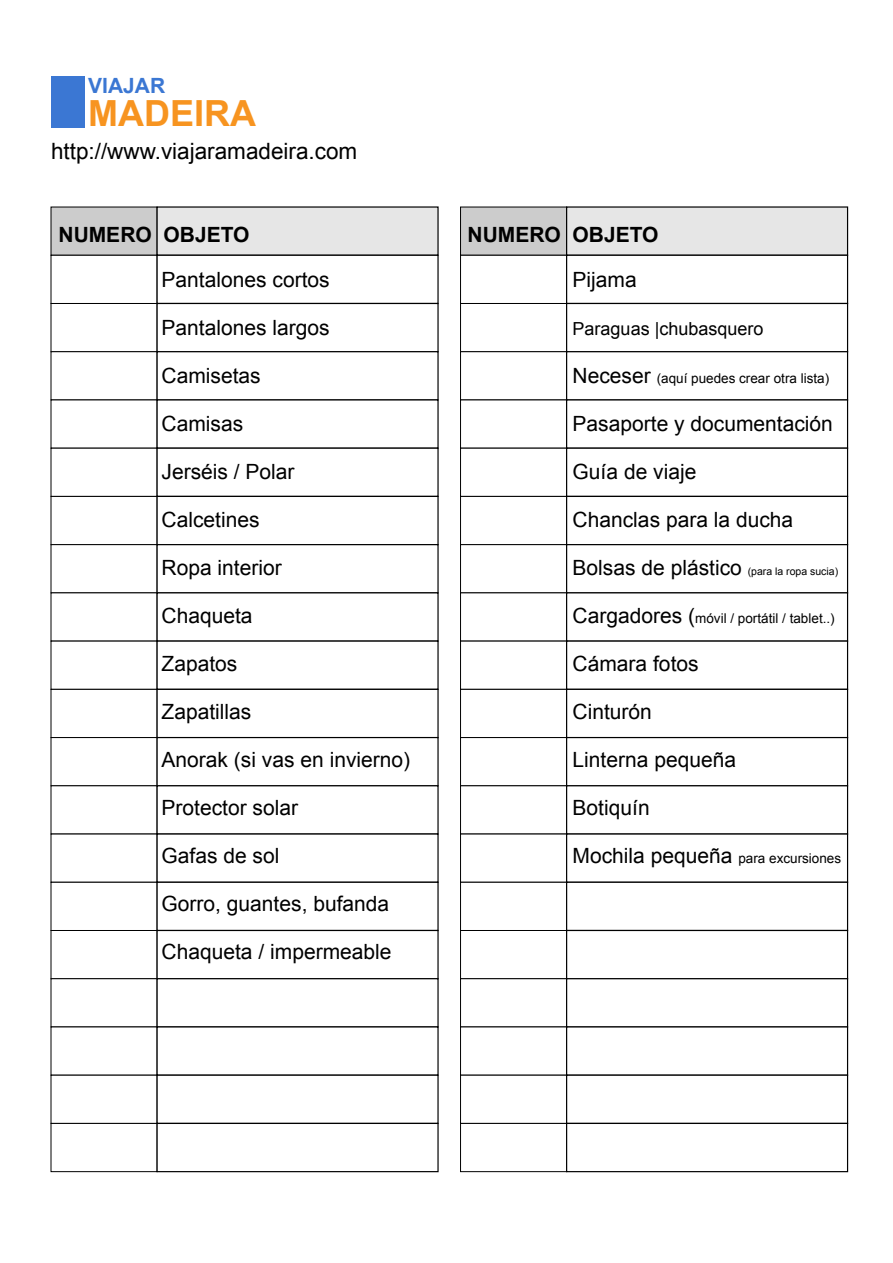
<style>
.page{position:relative;width:893px;height:1263px;background:#fff}
.page>*{position:absolute;margin:0;border:0;box-sizing:border-box;transform-origin:0 0}
.t1{font:700 36px "Arial";color:#f79420}
.t2{font:22.5px "Arial";color:#000}
.t3{font:21px "Arial";color:#000}
.t4{font:700 21px "Arial";color:#000}
.t5{font:700 21px "Arial";color:#3b77d3}
.t6{font:18px "Arial";color:#000}
.t7{font:13.5px "Arial";color:#000}
.t8{font:10.5px "Arial";color:#000}
.s1{font-size:21px}
</style>
<div class="page">
<div style="left:51px;top:207px;width:106px;height:49px;background:#ccc"></div>
<div style="left:156px;top:206px;width:283px;height:50px;background:#e6e6e6"></div>
<div style="left:51px;top:255px;width:106px;height:49px;background:#fff;border:1px solid #000"></div>
<div style="left:156px;top:255px;width:283px;height:49px;background:#fff;border:1px solid #000"></div>
<div style="left:51px;top:303px;width:106px;height:49px;background:#fff;border:1px solid #000"></div>
<div style="left:156px;top:303px;width:283px;height:49px;background:#fff;border:1px solid #000"></div>
<div style="left:51px;top:351px;width:106px;height:49px;background:#fff;border:1px solid #000"></div>
<div style="left:156px;top:351px;width:283px;height:49px;background:#fff;border:1px solid #000"></div>
<div style="left:156px;top:399px;width:283px;height:50px;background:#fff;border:1px solid #000"></div>
<div style="left:156px;top:448px;width:283px;height:49px;background:#fff;border:1px solid #000"></div>
<div style="left:51px;top:496px;width:106px;height:49px;background:#fff;border:1px solid #000"></div>
<div style="left:156px;top:496px;width:283px;height:49px;background:#fff;border:1px solid #000"></div>
<div style="left:51px;top:544px;width:106px;height:49px;background:#fff;border:1px solid #000"></div>
<div style="left:156px;top:544px;width:283px;height:49px;background:#fff;border:1px solid #000"></div>
<div style="left:51px;top:592px;width:106px;height:49px;background:#fff;border:1px solid #000"></div>
<div style="left:156px;top:592px;width:283px;height:50px;background:#fff;border:1px solid #000"></div>
<div style="left:156px;top:640px;width:283px;height:50px;background:#fff"></div>
<div style="left:51px;top:689px;width:106px;height:49px;background:#fff;border:1px solid #000"></div>
<div style="left:156px;top:689px;width:283px;height:49px;background:#fff;border:1px solid #000"></div>
<div style="left:51px;top:737px;width:106px;height:49px;background:#fff;border:1px solid #000"></div>
<div style="left:156px;top:737px;width:283px;height:49px;background:#fff;border:1px solid #000"></div>
<div style="left:51px;top:785px;width:106px;height:49px;background:#fff;border:1px solid #000"></div>
<div style="left:156px;top:785px;width:283px;height:50px;background:#fff;border:1px solid #000"></div>
<div style="left:156px;top:833px;width:283px;height:50px;background:#fff;border:1px solid #000"></div>
<div style="left:51px;top:882px;width:106px;height:49px;background:#fff;border:1px solid #000"></div>
<div style="left:156px;top:882px;width:283px;height:49px;background:#fff;border:1px solid #000"></div>
<div style="left:51px;top:930px;width:106px;height:49px;background:#fff;border:1px solid #000"></div>
<div style="left:156px;top:930px;width:283px;height:49px;background:#fff;border:1px solid #000"></div>
<div style="left:51px;top:978px;width:106px;height:49px;background:#fff;border:1px solid #000"></div>
<div style="left:156px;top:978px;width:283px;height:49px;background:#fff;border:1px solid #000"></div>
<div style="left:51px;top:1026px;width:106px;height:49px;background:#fff;border:1px solid #000"></div>
<div style="left:156px;top:1026px;width:283px;height:50px;background:#fff;border:1px solid #000"></div>
<div style="left:156px;top:1074px;width:283px;height:50px;background:#fff;border:1px solid #000"></div>
<div style="left:51px;top:1123px;width:106px;height:49px;background:#fff;border:1px solid #000"></div>
<div style="left:156px;top:1123px;width:283px;height:49px;background:#fff;border:1px solid #000"></div>
<div style="left:460px;top:207px;width:107px;height:49px;background:#ccc"></div>
<div style="left:566px;top:206px;width:282px;height:50px;background:#e6e6e6"></div>
<div style="left:460px;top:255px;width:107px;height:49px;background:#fff;border:1px solid #000"></div>
<div style="left:566px;top:255px;width:282px;height:49px;background:#fff;border:1px solid #000"></div>
<div style="left:460px;top:303px;width:107px;height:49px;background:#fff;border:1px solid #000"></div>
<div style="left:566px;top:303px;width:282px;height:49px;background:#fff;border:1px solid #000"></div>
<div style="left:460px;top:351px;width:107px;height:49px;background:#fff;border:1px solid #000"></div>
<div style="left:566px;top:351px;width:282px;height:49px;background:#fff;border:1px solid #000"></div>
<div style="left:566px;top:399px;width:282px;height:50px;background:#fff;border:1px solid #000"></div>
<div style="left:566px;top:448px;width:282px;height:49px;background:#fff;border:1px solid #000"></div>
<div style="left:460px;top:496px;width:107px;height:49px;background:#fff;border:1px solid #000"></div>
<div style="left:566px;top:496px;width:282px;height:49px;background:#fff;border:1px solid #000"></div>
<div style="left:460px;top:544px;width:107px;height:49px;background:#fff;border:1px solid #000"></div>
<div style="left:566px;top:544px;width:282px;height:49px;background:#fff;border:1px solid #000"></div>
<div style="left:460px;top:592px;width:107px;height:49px;background:#fff;border:1px solid #000"></div>
<div style="left:566px;top:592px;width:282px;height:50px;background:#fff;border:1px solid #000"></div>
<div style="left:566px;top:640px;width:282px;height:50px;background:#fff"></div>
<div style="left:460px;top:689px;width:107px;height:49px;background:#fff;border:1px solid #000"></div>
<div style="left:566px;top:689px;width:282px;height:49px;background:#fff;border:1px solid #000"></div>
<div style="left:460px;top:737px;width:107px;height:49px;background:#fff;border:1px solid #000"></div>
<div style="left:566px;top:737px;width:282px;height:49px;background:#fff;border:1px solid #000"></div>
<div style="left:460px;top:785px;width:107px;height:49px;background:#fff;border:1px solid #000"></div>
<div style="left:566px;top:785px;width:282px;height:50px;background:#fff;border:1px solid #000"></div>
<div style="left:566px;top:833px;width:282px;height:50px;background:#fff;border:1px solid #000"></div>
<div style="left:460px;top:882px;width:107px;height:49px;background:#fff;border:1px solid #000"></div>
<div style="left:566px;top:882px;width:282px;height:49px;background:#fff;border:1px solid #000"></div>
<div style="left:460px;top:930px;width:107px;height:49px;background:#fff;border:1px solid #000"></div>
<div style="left:566px;top:930px;width:282px;height:49px;background:#fff;border:1px solid #000"></div>
<div style="left:460px;top:978px;width:107px;height:49px;background:#fff;border:1px solid #000"></div>
<div style="left:566px;top:978px;width:282px;height:49px;background:#fff;border:1px solid #000"></div>
<div style="left:460px;top:1026px;width:107px;height:49px;background:#fff;border:1px solid #000"></div>
<div style="left:566px;top:1026px;width:282px;height:50px;background:#fff;border:1px solid #000"></div>
<div style="left:566px;top:1074px;width:282px;height:50px;background:#fff;border:1px solid #000"></div>
<div style="left:460px;top:1123px;width:107px;height:49px;background:#fff;border:1px solid #000"></div>
<div style="left:566px;top:1123px;width:282px;height:49px;background:#fff;border:1px solid #000"></div>
<div style="left:51px;top:76px;width:34px;height:51px;background:#3b77d3"></div>
<p class="t5" style="left:88px;top:71px;width:79px">VIAJAR</p>
<h1 class="t1" style="left:88px;top:89px;width:169px">MADEIRA</h1>
<p class="t2" style="left:51px;top:136px;width:308px">http://www.viajaramadeira.com</p>
<p class="t4" style="left:58px;top:220px;width:192px">NUMERO OBJETO</p>
<p class="t4" style="left:468px;top:220px;width:192px">NUMERO OBJETO</p>
<p class="t3" style="left:162px;top:265px;width:170px">Pantalones cortos</p>
<p class="t3" style="left:162px;top:313px;width:170px">Pantalones largos</p>
<p class="t3" style="left:162px;top:361px;width:101px">Camisetas</p>
<p class="t3" style="left:162px;top:409px;width:83px">Camisas</p>
<p class="t3" style="left:162px;top:457px;width:135px">Jerséis / Polar</p>
<p class="t3" style="left:162px;top:505px;width:100px">Calcetines</p>
<p class="t3" style="left:162px;top:553px;width:122px">Ropa interior</p>
<p class="t3" style="left:162px;top:601px;width:93px">Chaqueta</p>
<p class="t3" style="left:162px;top:649px;width:77px">Zapatos</p>
<p class="t3" style="left:162px;top:697px;width:91px">Zapatillas</p>
<p class="t3" style="left:162px;top:745px;width:250px">Anorak (si vas en invierno)</p>
<p class="t3" style="left:162px;top:793px;width:138px">Protector solar</p>
<p class="t3" style="left:162px;top:841px;width:119px">Gafas de sol</p>
<p class="t3" style="left:162px;top:889px;width:229px">Gorro, guantes, bufanda</p>
<p class="t3" style="left:162px;top:937px;width:231px">Chaqueta / impermeable</p>
<p class="t3" style="left:573px;top:265px;width:66px">Pijama</p>
<p class="t6" style="left:573px;top:316px;width:192px">Paraguas |chubasquero</p>
<p class="t7" style="left:573px;top:369px;width:258px"><span class="s1">Neceser</span> (aquí puedes crear otra lista)</p>
<p class="t3" style="left:573px;top:409px;width:262px">Pasaporte y documentación</p>
<p class="t3" style="left:573px;top:457px;width:125px">Guía de viaje</p>
<p class="t3" style="left:573px;top:505px;width:222px">Chanclas para la ducha</p>
<p class="t8" style="left:573px;top:564px;width:267px"><span class="s1">Bolsas de plástico</span> (para la ropa sucia)</p>
<p class="t7" style="left:573px;top:609px;width:264px"><span class="s1">Cargadores (</span>móvil / portátil / tablet..)</p>
<p class="t3" style="left:573px;top:649px;width:128px">Cámara fotos</p>
<p class="t3" style="left:573px;top:697px;width:81px">Cinturón</p>
<p class="t3" style="left:573px;top:745px;width:165px">Linterna pequeña</p>
<p class="t3" style="left:573px;top:793px;width:79px">Botiquín</p>
<p class="t7" style="left:573px;top:849px;width:270px"><span class="s1">Mochila pequeña</span> para excursiones</p>
</div>
